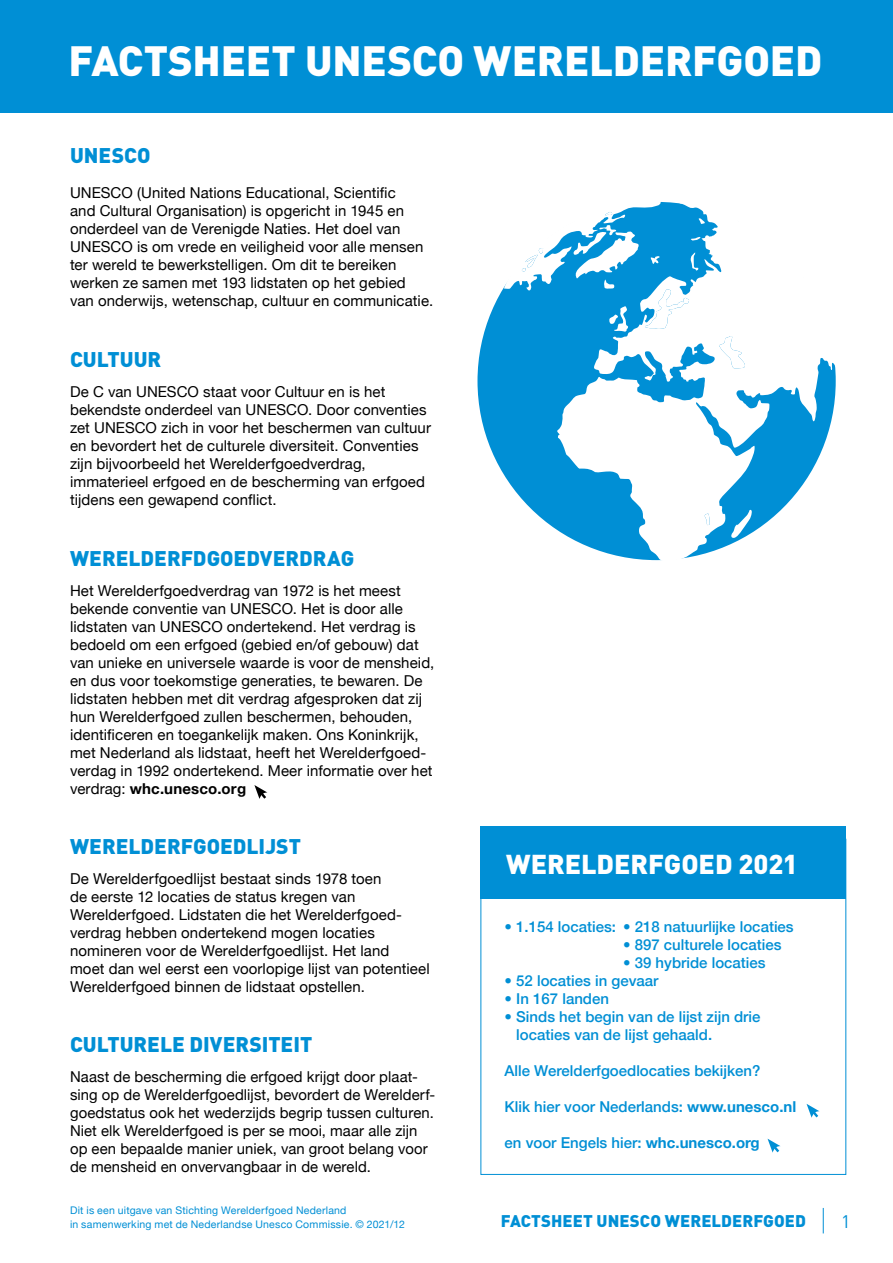
<style>
.page{position:relative;width:893px;height:1263px;background:#fff}
.page>*{position:absolute;margin:0;border:0;box-sizing:border-box;transform-origin:0 0}
.t1{font:900 41.85px "DIN";letter-spacing:-.005em;color:#fff}
.t2{font:900 27px "DIN";color:#fff}
.t3{font:900 21px "DIN";color:#008fd5}
.t4{font:18px "DIN";color:#008fd5}
.t5{font:900 16.65px "DIN";letter-spacing:.005em;color:#008fd5}
.t6{font:15px/18px "Helvetica Neue";letter-spacing:.005em;color:#000}
.t7{font:500 15px/18px "Helvetica Neue";color:#008fd5}
.t8{font:10.5px/13.5px "Helvetica Neue";letter-spacing:.02em;color:#008fd5}
.s1{font-weight:700}
</style>
<div class="page">
<svg style="left:823px;top:1208px;width:1px;height:25px"></svg>
<div style="left:0;top:0;width:893px;height:112px;background:#008fd5"></div>
<svg style="left:254px;top:785px;width:14px;height:14px"></svg>
<div style="left:477px;top:202px;width:359px;height:358px;background:#008fd5;border-radius:50%"></div>
<svg style="left:504px;top:233px;width:52px;height:58px"></svg>
<svg style="left:556px;top:202px;width:280px;height:359px;fill:#fff"></svg>
<div style="left:480px;top:826px;width:366px;height:73px;background:#008fd5"></div>
<svg style="left:767px;top:1139px;width:14px;height:14px"></svg>
<svg style="left:806px;top:1104px;width:14px;height:14px"></svg>
<h1 class="t1" style="left:69px;top:33px;width:755px">FACTSHEET UNESCO WERELDERFGOED</h1>
<h3 class="t3" style="left:70px;top:142px;width:82px">UNESCO</h3>
<p class="t6" style="left:70px;top:185px;width:365px">UNESCO (United Nations Educational, Scientific<br>and Cultural Organisation) is opgericht in 1945 en onderdeel van de Verenigde Naties. Het doel van UNESCO is om vrede en veiligheid voor alle mensen ter wereld te bewerkstelligen. Om dit te bereiken werken ze samen met 193 lidstaten op het gebied van onderwijs, wetenschap, cultuur en communicatie.</p>
<h3 class="t3" style="left:70px;top:345px;width:93px">CULTUUR</h3>
<p class="t6" style="left:70px;top:383px;width:362px">De C van UNESCO staat voor Cultuur en is het bekendste onderdeel van UNESCO. Door conventies zet UNESCO zich in voor het beschermen van cultuur en bevordert het de culturele diversiteit. Conventies zijn bijvoorbeeld het Werelderfgoedverdrag, immaterieel erfgoed en de bescherming van erfgoed tijdens een gewapend conflict.</p>
<h3 class="t3" style="left:70px;top:544px;width:286px">WERELDERFDGOEDVERDRAG</h3>
<p class="t6" style="left:70px;top:582px;width:366px">Het Werelderfgoedverdrag van 1972 is het meest bekende conventie van UNESCO. Het is door alle lidstaten van UNESCO ondertekend. Het verdrag is bedoeld om een erfgoed (gebied en/of gebouw) dat van unieke en universele waarde is voor de mensheid, en dus voor toekomstige generaties, te bewaren. De lidstaten hebben met dit verdrag afgesproken dat zij hun Werelderfgoed zullen beschermen, behouden, identificeren en toegankelijk maken. Ons Koninkrijk, met Nederland als lidstaat, heeft het Werelderfgoed&shy;verdag in 1992 ondertekend. Meer informatie over het verdrag: <span class="s1">whc.unesco.org</span></p>
<h3 class="t3" style="left:70px;top:832px;width:232px">WERELDERFGOEDLIJST</h3>
<p class="t6" style="left:70px;top:870px;width:361px">De Werelderfgoedlijst bestaat sinds 1978 toen<br>de eerste 12 locaties de status kregen van Werelderfgoed. Lidstaten die het Werelderfgoed&shy;verdrag hebben ondertekend mogen locaties nomineren voor de Werelderfgoedlijst. Het land<br>moet dan wel eerst een voorlopige lijst van potentieel Werelderfgoed binnen de lidstaat opstellen.</p>
<h3 class="t3" style="left:70px;top:1030px;width:244px">CULTURELE DIVERSITEIT</h3>
<p class="t6" style="left:70px;top:1068px;width:367px">Naast de bescherming die erfgoed krijgt door plaat&shy;sing op de Werelderfgoedlijst, bevordert de Werelderf&shy;goedstatus ook het wederzijds begrip tussen culturen.<br>Niet elk Werelderfgoed is per se mooi, maar alle zijn op een bepaalde manier uniek, van groot belang voor de mensheid en onvervangbaar in de wereld.</p>
<p class="t8" style="left:70px;top:1204px;width:336px">Dit is een uitgave van Stichting Werelderfgoed Nederland<br>in samenwerking met de Nederlandse Unesco Commissie. © 2021/12</p>
<h2 class="t2" style="left:506px;top:846px;width:293px">WERELDERFGOED 2021</h2>
<p class="t7" style="left:505px;top:917px;width:291px">• 1.154 locaties: • 218 natuurlijke locaties</p>
<p class="t7" style="left:623px;top:935px;width:160px">• 897 culturele locaties</p>
<p class="t7" style="left:623px;top:953px;width:144px">• 39 hybride locaties</p>
<p class="t7" style="left:505px;top:971px;width:155px">• 52 locaties in gevaar</p>
<p class="t7" style="left:505px;top:989px;width:106px">• In 167 landen</p>
<p class="t7" style="left:516px;top:1007px;width:246px;text-indent:-12px">• Sinds het begin van de lijst zijn drie locaties van de lijst gehaald.</p>
<p class="t7" style="left:505px;top:1061px;width:257px">Alle Werelderfgoedlocaties bekijken?</p>
<p class="t7" style="left:505px;top:1097px;width:293px">Klik hier voor Nederlands: <span class="s1">www.unesco.nl</span></p>
<p class="t7" style="left:505px;top:1133px;width:257px">en voor Engels hier: <span class="s1">whc.unesco.org</span></p>
<p class="t5" style="left:501px;top:1210px;width:307px">FACTSHEET UNESCO WERELDERFGOED</p>
<p class="t4" style="left:841px;top:1210px;width:11px">1</p>
</div>
